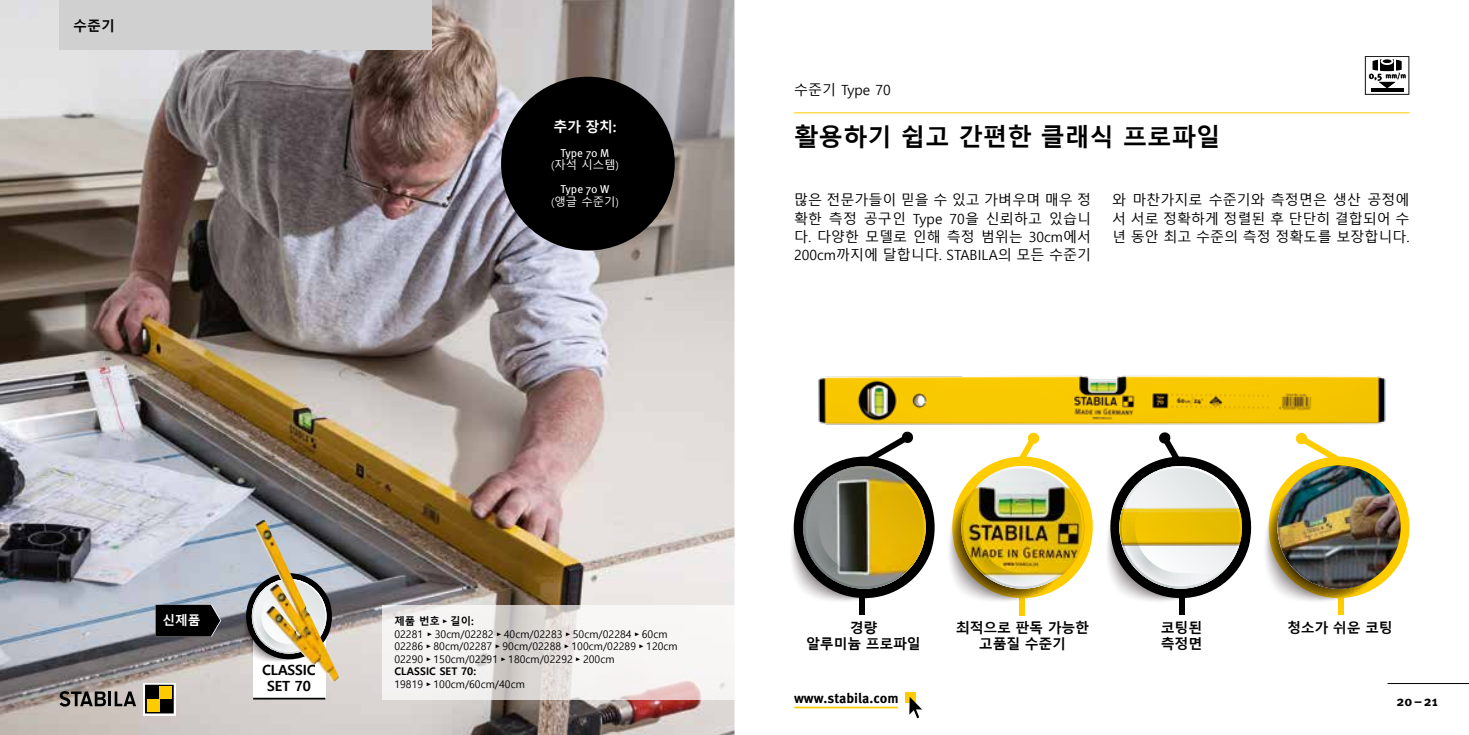
<style>
.page{position:relative;width:1469px;height:735px;background:#fff}
.page>*{position:absolute;margin:0;border:0;box-sizing:border-box;transform-origin:0 0}
.t1{font:700 24.5px "Malgun Gothic";color:#000}
.t2{font:14px/18.4px "Malgun Gothic";color:#000;text-align:justify}
.t3{font:700 14px/16.8px "Malgun Gothic";letter-spacing:-.02em;color:#000;text-align:center}
.t4{font:700 14px "Meta Pro";letter-spacing:-.005em;color:#000}
.t5{font:700 14px "Malgun Gothic";color:#fff}
.t6{font:700 12.78px "Malgun Gothic";color:#fff}
.t7{font:11.38px "Meta Pro";letter-spacing:-.01em;color:#fff}
.t8{font:11.38px "Malgun Gothic";color:#fff}
.t9{font:10.5px/12.6px "Malgun Gothic";color:#000}
.t10{font:700 7.17px "Meta Pro";color:#000}
.s1{font-size:9.62px}
.s2{font-weight:700}
.s3{font-family:"Meta Pro";font-weight:700}
.s4{font-family:"Meta Pro"}
</style>
<div class="page">
<hr style="left:1387px;top:682px;width:81px;height:1px;background:#000">
<div style="left:905px;top:691px;width:10px;height:11px;background:#fc0"></div>
<svg style="left:909px;top:696px;width:13px;height:21px"></svg>
<hr style="left:794px;top:706px;width:104px;height:2px;background:#fc0">
<img style="left:0;top:0;width:734px;height:734px">
<div style="left:1018px;top:482px;width:6px;height:132px;background:#fc0"></div>
<div style="left:1178px;top:505px;width:6px;height:109px;background:#000"></div>
<div style="left:859px;top:505px;width:6px;height:109px;background:#000"></div>
<div style="left:1338px;top:505px;width:6px;height:109px;background:#fc0"></div>
<svg style="left:791px;top:431px;width:143px;height:170px"></svg>
<svg style="left:949px;top:432px;width:143px;height:173px"></svg>
<svg style="left:1107px;top:432px;width:144px;height:173px"></svg>
<svg style="left:1265px;top:432px;width:144px;height:169px"></svg>
<img style="left:818px;top:375px;width:568px;height:50px">
<hr style="left:794px;top:112px;width:615px;height:1px;background:#fc0">
<img style="left:960px;top:481px;width:124px;height:99px">
<img style="left:802px;top:464px;width:124px;height:124px;border-radius:62px">
<img style="left:1277px;top:465px;width:123px;height:123px;border-radius:62px">
<div style="left:501px;top:77px;width:173px;height:173px;background:#000;border-radius:50%"></div>
<img style="left:1119px;top:479px;width:124px;height:94px">
<svg style="left:1364px;top:56px;width:45px;height:39px"></svg>
<svg style="left:156px;top:604px;width:65px;height:32px;background:#111212"></svg>
<div style="left:253px;top:630px;width:72px;height:68px;background:#fff"></div>
<svg style="left:242px;top:573px;width:12px;height:90px"></svg>
<hr style="left:253px;top:697px;width:72px;height:2px;background:#000">
<img style="left:254px;top:519px;width:85px;height:163px">
<svg style="left:382px;top:604px;width:352px;height:95px;fill:#f5f3f2"></svg>
<div style="left:60px;top:0;width:372px;height:50px;background:#d0d0d0"></div>
<hr style="left:108px;top:691px;width:3px;height:14px;background:#000">
<svg style="left:115px;top:691px;width:21px;height:14px"></svg>
<svg style="left:60px;top:690px;width:46px;height:16px"></svg>
<svg style="left:143px;top:682px;width:33px;height:33px"></svg>
<svg style="left:145px;top:684px;width:29px;height:29px"></svg>
<div style="left:159px;top:686px;width:13px;height:12px;background:#fc0"></div>
<div style="left:147px;top:698px;width:12px;height:13px;background:#fc0"></div>
<h2 class="t3" style="left:73px;top:17px;width:44px">수준기</h2>
<h2 class="t5" style="left:553px;top:119px;width:65px">추가 장치:</h2>
<p class="t7" style="left:560px;top:144px;width:50px">Type 70 M</p>
<p class="t8" style="left:551px;top:158px;width:69px">(자석 시스템)</p>
<p class="t7" style="left:560px;top:181px;width:50px">Type 70 W</p>
<p class="t8" style="left:551px;top:195px;width:69px">(앵글 수준기)</p>
<h2 class="t2" style="left:794px;top:81px;width:98px">수준기 Type 70</h2>
<h1 class="t1" style="left:794px;top:122px;width:428px">활용하기 쉽고 간편한 클래식 프로파일</h1>
<p class="t10" style="left:1368px;top:70px;width:39px"><span class="s1">0,5</span> mm/m</p>
<h2 class="t2" style="left:794px;top:191px;width:299px">많은 전문가들이 믿을 수 있고 가벼우며 매우 정 확한 측정 공구인 Type 70을 신뢰하고 있습니 다. 다양한 모델로 인해 측정 범위는 30cm에서 200cm까지에 달합니다. STABILA의 모든 수준기</h2>
<h2 class="t2" style="left:1112px;top:191px;width:299px">와 마찬가지로 수준기와 측정면은 생산 공정에 서 서로 정확하게 정렬된 후 단단히 결합되어 수 년 동안 최고 수준의 측정 정확도를 보장합니다.</h2>
<p class="t6" style="left:162px;top:612px;width:40px">신제품</p>
<p class="t9" style="left:394px;top:614px;width:285px"><span class="s2">제품 번호</span> <span class="s3">▸</span> <span class="s2">길이:<br></span>02281 <span class="s4">▸</span> 30cm/02282 <span class="s4">▸</span> 40cm/02283 <span class="s4">▸</span> 50cm/02284 <span class="s4">▸</span> 60cm<br>02286 <span class="s4">▸</span> 80cm/02287 <span class="s4">▸</span> 90cm/02288 <span class="s4">▸</span> 100cm/02289 <span class="s4">▸</span> 120cm<br>02290 <span class="s4">▸</span> 150cm/02291 <span class="s4">▸</span> 180cm/02292 <span class="s4">▸</span> 200cm<br><span class="s2">CLASSIC SET 70:<br></span>19819 <span class="s4">▸</span> 100cm/60cm/40cm</p>
<h2 class="t3" style="left:262px;top:661px;width:55px">CLASSIC<br>SET 70</h2>
<h2 class="t3" style="left:806px;top:619px;width:116px">경량<br>알루미늄 프로파일</h2>
<h2 class="t3" style="left:956px;top:619px;width:135px">최적으로 판독 가능한 고품질 수준기</h2>
<h2 class="t3" style="left:1160px;top:619px;width:43px;text-align:left">코팅된 측정면</h2>
<h2 class="t3" style="left:1287px;top:619px;width:107px">청소가 쉬운 코팅</h2>
<h2 class="t4" style="left:794px;top:686px;width:106px">www.stabila.com</h2>
<h2 class="t4" style="left:1396px;top:689px;width:43px">20–21</h2>
</div>
